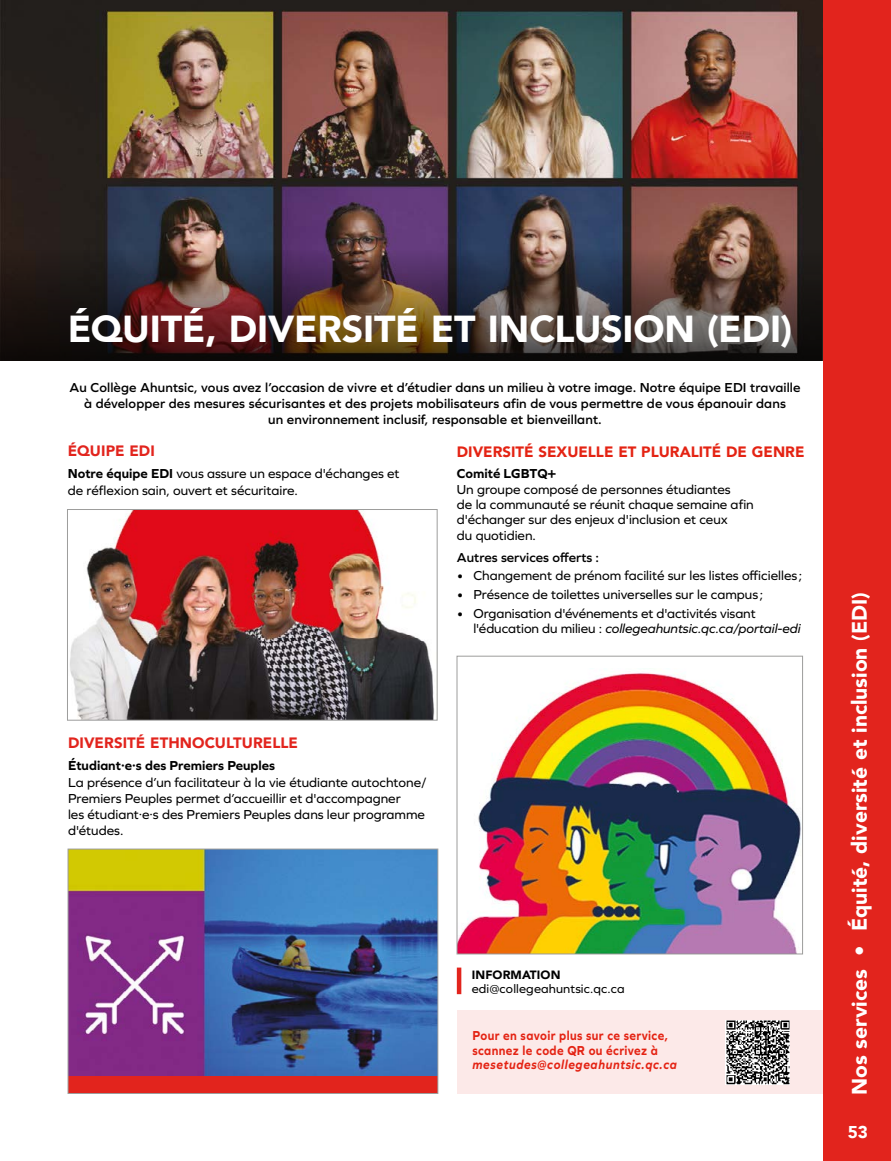
<style>
.page{position:relative;width:891px;height:1161px;background:#fff}
.page>*{position:absolute;margin:0;border:0;box-sizing:border-box;transform-origin:0 0}
.t1{font:900 37.5px "Avenir";letter-spacing:-.005em;color:#fff}
.t2{font:900 21px "Avenir";color:#fff}
.t3{font:900 17.1px "Avenir";color:#fff}
.t4{font:900 15px "Avenir";color:#e42313}
.t5{font:900 15px "Avenir";letter-spacing:.005em;color:#e2241d}
.t6{font:13.5px/16.2px "Graphie";color:#000}
.t7{font:600 13.5px/16.2px "Graphie";letter-spacing:.01em;color:#000;text-align:center}
.t8{font:700 13.5px/14.4px "Graphie";letter-spacing:.03em;color:#e42313;scale:.9 1}
.t9{font:700 13.5px "Graphie";color:#000}
.t10{font:italic 700 13.5px "Graphie";letter-spacing:.05em;color:#e42313;scale:.9 1}
.t11{font:12.75px "Graphie";letter-spacing:.01em;color:#000}
.t12{font:900 12px "Avenir";letter-spacing:.01em;color:#000}
.s1{font-weight:700}
.s2{font-style:italic}
</style>
<div class="page">
<img style="left:0;top:0;width:824px;height:360px">
<img style="left:70px;top:511px;width:365px;height:207px">
<div style="left:67px;top:509px;width:370px;height:211px;border:1px solid #9d9d9c"></div>
<img style="left:459px;top:672px;width:342px;height:280px">
<div style="left:457px;top:656px;width:346px;height:298px;border:1px solid #9d9d9c"></div>
<hr style="left:457px;top:968px;width:4px;height:26px;background:#e2241d">
<img style="left:0;top:250px;width:822px;height:110px">
<div style="left:824px;top:0;width:67px;height:1161px;background:#e2241d"></div>
<div style="left:457px;top:1010px;width:367px;height:84px;background:#fce9e8"></div>
<img style="left:725px;top:1020px;width:65px;height:65px">
<div style="left:68px;top:849px;width:370px;height:245px;background:#e2241d"></div>
<img style="left:70px;top:851px;width:366px;height:225px">
<div style="left:68px;top:849px;width:370px;height:245px;border:1px solid #9d9d9c"></div>
<h1 class="t1" style="left:68px;top:297px;width:726px">ÉQUITÉ, DIVERSITÉ ET INCLUSION (EDI)</h1>
<p class="t7" style="left:69px;top:379px;width:733px">Au Collège Ahuntsic, vous avez l’occasion de vivre et d’étudier dans un milieu à votre image. Notre équipe EDI travaille à développer des mesures sécurisantes et des projets mobilisateurs afin de vous permettre de vous épanouir dans<br>un environnement inclusif, responsable et bienveillant.</p>
<p class="t5" style="left:68px;top:438px;width:89px">ÉQUIPE EDI</p>
<p class="t4" style="left:457px;top:439px;width:349px">DIVERSITÉ SEXUELLE ET PLURALITÉ DE GENRE</p>
<p class="t6" style="left:68px;top:465px;width:333px"><span class="s1">Notre équipe EDI</span> vous assure un espace d'échanges et de réflexion sain, ouvert et sécuritaire.</p>
<p class="t9" style="left:457px;top:466px;width:101px">Comité LGBTQ+</p>
<p class="t6" style="left:457px;top:481px;width:298px;line-height:15.3px">Un groupe composé de personnes étudiantes<br>de la communauté se réunit chaque semaine afin d'échanger sur des enjeux d'inclusion et ceux<br>du quotidien.</p>
<p class="t7" style="left:457px;top:549px;width:144px">Autres services offerts :</p>
<p class="t6" style="left:457px;top:567px;width:347px">• Changement de prénom facilité sur les listes officielles ;</p>
<p class="t6" style="left:457px;top:586px;width:308px">• Présence de toilettes universelles sur le campus ;</p>
<p class="t6" style="left:473px;top:606px;width:329px;line-height:15.3px;text-indent:-16px">• Organisation d'événements et d'activités visant l'éducation du milieu : <span class="s2">collegeahuntsic.qc.ca/portail-edi</span></p>
<p class="t5" style="left:68px;top:730px;width:231px">DIVERSITÉ ETHNOCULTURELLE</p>
<p class="t9" style="left:68px;top:758px;width:209px">Étudiant·e·s des Premiers Peuples</p>
<p class="t6" style="left:68px;top:774px;width:360px">La présence d’un facilitateur à la vie étudiante autochtone/ Premiers Peuples permet d’accueillir et d'accompagner<br>les étudiant∙e∙s des Premiers Peuples dans leur programme d'études.</p>
<p class="t12" style="left:472px;top:965px;width:90px">INFORMATION</p>
<p class="t11" style="left:472px;top:982px;width:154px">edi@collegeahuntsic.qc.ca</p>
<p class="t8" style="left:472px;top:1028px;width:219px">Pour en savoir plus sur ce service, scannez le code QR ou écrivez à</p>
<p class="t10" style="left:472px;top:1057px;width:229px">mesetudes@collegeahuntsic.qc.ca</p>
<h2 class="t2" style="left:842px;top:1095px;width:505px;rotate:-90deg">Nos services • Équité, diversité et inclusion (EDI)</h2>
<p class="t3" style="left:848px;top:1118px;width:22px">53</p>
</div>
